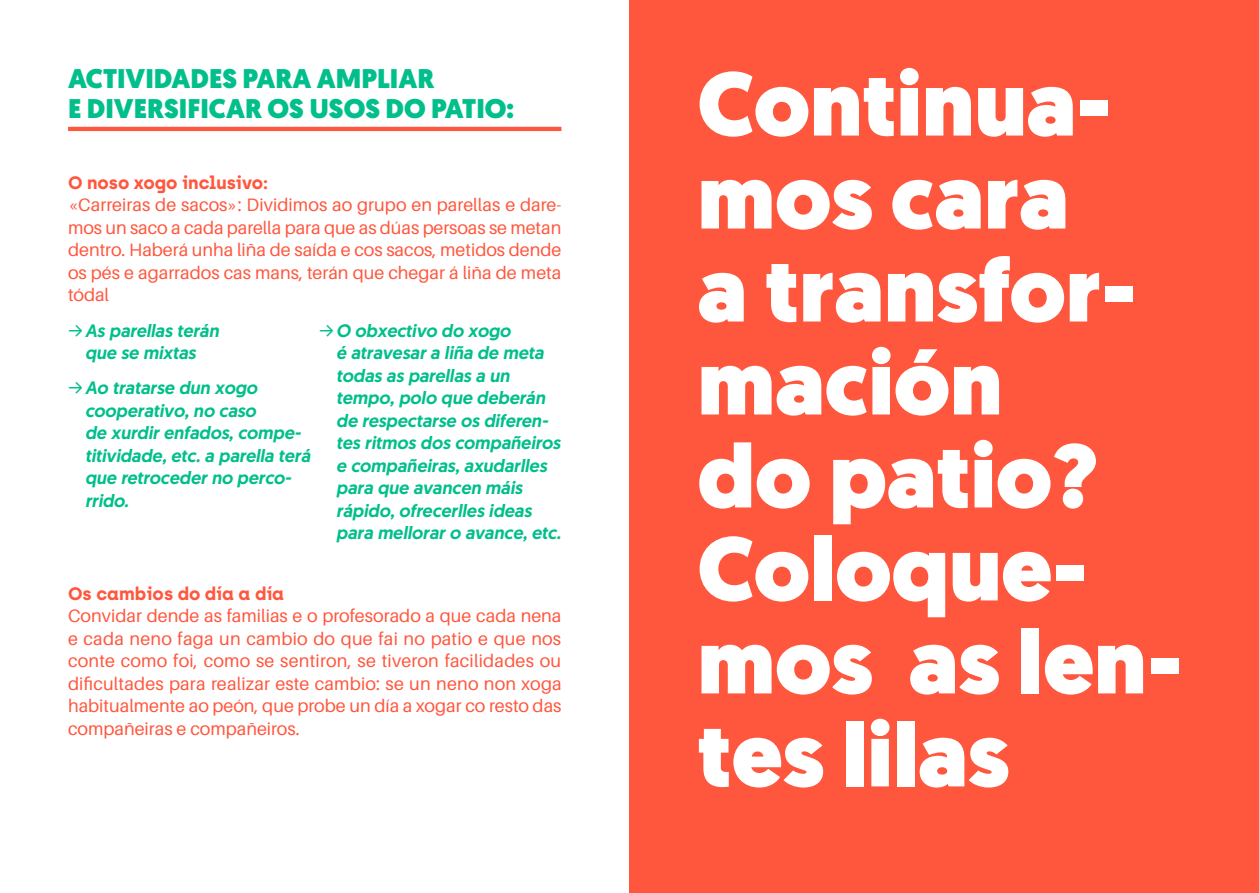
<style>
.page{position:relative;width:1259px;height:893px;background:#fff}
.page>*{position:absolute;margin:0;border:0;box-sizing:border-box;transform-origin:0 0}
.t1{font:900 90px/93px "Geomanist";color:#fff}
.t2{font:900 27px/30px "Geomanist";color:#00bf8b}
.t3{font:18px/22.5px "Aileron";color:#ff573e;text-align:justify}
.t4{font:italic 500 18px/22.5px "Geomanist";color:#00bf8b}
.t5{font:700 18px "Archia";color:#ff573e}
.s1{font-family:"Archia";font-weight:400;font-style:normal}
</style>
<div class="page">
<div style="left:629px;top:0;width:630px;height:893px;background:#ff573e"></div>
<hr style="left:68px;top:127px;width:493px;height:4px;background:#ff573e">
<h2 class="t2" style="left:68px;top:64px;width:447px">ACTIVIDADES PARA AMPLIAR<br>E DIVERSIFICAR OS USOS DO PATIO:</h2>
<p class="t5" style="left:68px;top:171px;width:202px">O noso xogo inclusivo:</p>
<p class="t3" style="left:68px;top:194px;width:495px">«Carreiras de sacos»: Dividimos ao grupo en parellas e dare&shy;mos un saco a cada parella para que as dúas persoas se metan dentro. Haberá unha liña de saída e cos sacos, metidos dende os pés e agarrados cas mans, terán que chegar á liña de meta tódal</p>
<p class="t4" style="left:68px;top:319px;width:152px;text-align:center"><span class="s1">→</span>As parellas terán que se mixtas</p>
<p class="t4" style="left:85px;top:377px;width:227px;text-indent:-17px"><span class="s1">→</span>Ao tratarse dun xogo cooperativo, no caso<br>de xurdir enfados, compe&shy;titividade, etc. a parella terá que retroceder no perco&shy;rrido.</p>
<p class="t4" style="left:336px;top:319px;width:226px;text-indent:-17px"><span class="s1">→</span>O obxectivo do xogo<br>é atravesar a liña de meta todas as parellas a un tempo, polo que deberán de respectarse os diferen&shy;tes ritmos dos compañeiros e compañeiras, axudarlles para que avancen máis rápido, ofrecerlles ideas para mellorar o avance, etc.</p>
<p class="t5" style="left:68px;top:582px;width:218px">Os cambios do día a día</p>
<p class="t3" style="left:68px;top:605px;width:495px">Convidar dende as familias e o profesorado a que cada nena e cada neno faga un cambio do que fai no patio e que nos conte como foi, como se sentiron, se tiveron facilidades ou dificultades para realizar este cambio: se un neno non xoga habitualmente ao peón, que probe un día a xogar co resto das compañeiras e compañeiros.</p>
<h1 class="t1" style="left:697px;top:58px;width:487px">Continua&shy;mos cara<br>a transfor&shy;mación<br>do patio?<br>Coloque&shy;mos as len&shy;tes lilas</h1>
</div>
